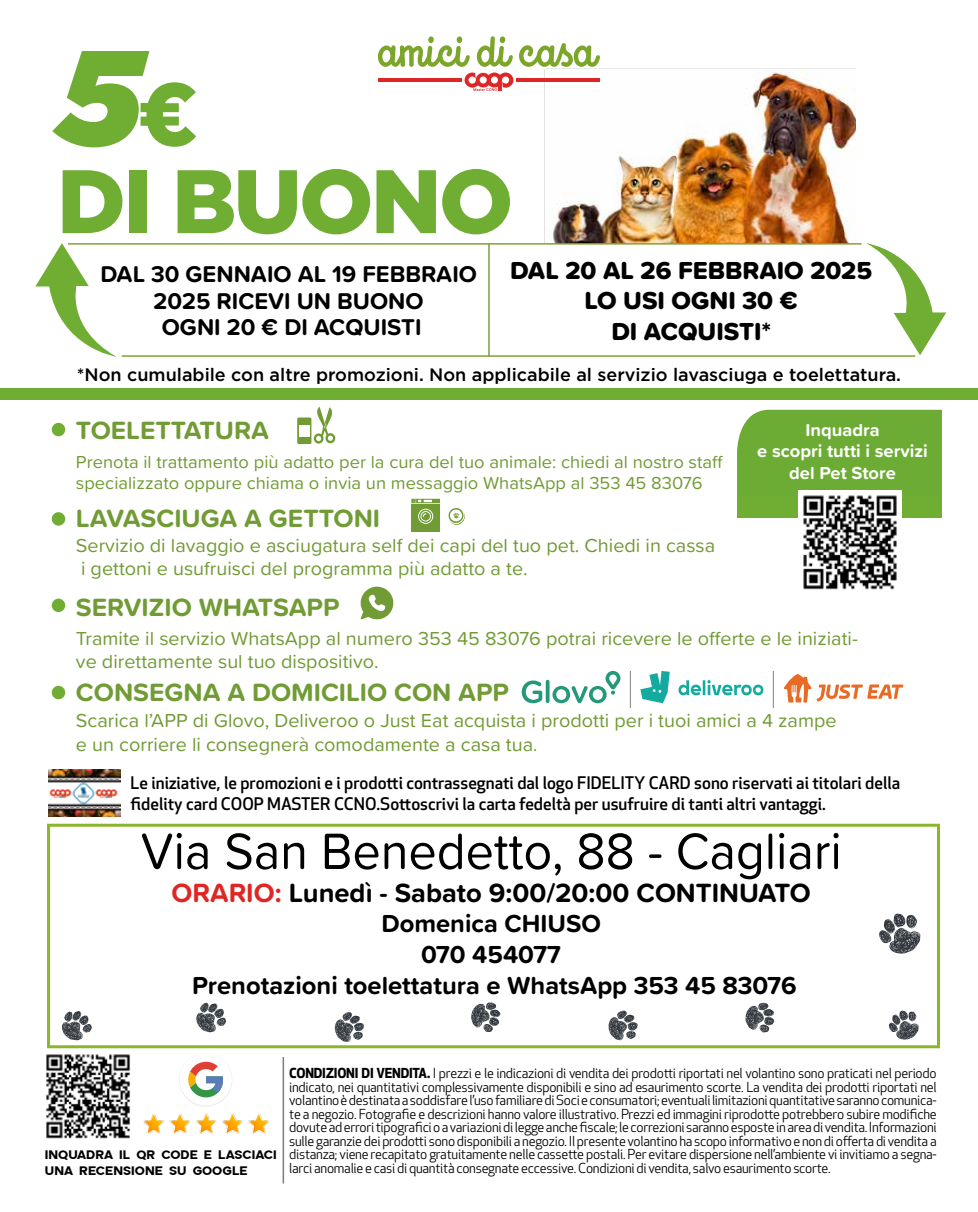
<style>
.page{position:relative;width:978px;height:1212px;background:#fff}
.page>*{position:absolute;margin:0;border:0;box-sizing:border-box;transform-origin:0 0}
.t1{font:italic 900 135px "Gotham";color:#6fad33}
.t2{font:900 89.85px "Gotham";letter-spacing:-.03em;color:#6fad33}
.t3{font:52.95px "Proxima Soft";color:#000;scale:.95 1}
.t4{font:700 27.3px "Proxima Soft";color:#000}
.t5{font:700 25.95px "Proxima Soft";color:#719b34}
.t6{font:700 25.5px/30.6px "Proxima Soft";color:#000;text-align:center}
.t7{font:800 25.5px/30.6px "Proxima Soft";color:#000;text-align:center}
.t8{font:700 23.7px/26.1px "Proxima Soft";color:#000;text-align:center}
.t9{font:19.5px/23.4px "Proxima Soft";color:#719b34}
.t10{font:18px/21.6px "Proxima Soft";color:#719b34}
.t11{font:500 18px "Gotham";color:#000}
.t12{font:700 18px/21.6px "Proxima Soft";color:#fff;text-align:center}
.t13{font:500 16.95px/20.4px "Apex New";color:#000}
.t14{font:700 13.95px/16.8px "Aceh";color:#000}
.t15{font:13.5px/13.5px "Apex New";letter-spacing:-.02em;color:#000;text-align:justify}
.s1{font-style:normal;font-size:88.5px}
.s2{font-size:18px}
.s3{color:#df2625}
.s4{font-weight:700}
</style>
<div class="page">
<img style="left:513px;top:57px;width:342px;height:186px">
<hr style="left:68px;top:243px;width:794px;height:2px;background:#81a335">
<hr style="left:122px;top:355px;width:793px;height:2px;background:#81a335">
<hr style="left:488px;top:243px;width:2px;height:114px;background:#7b9d39">
<svg style="left:35px;top:243px;width:82px;height:114px"></svg>
<svg style="left:866px;top:243px;width:80px;height:112px"></svg>
<hr style="left:378px;top:78px;width:83px;height:4px;background:#df2627">
<hr style="left:517px;top:78px;width:83px;height:4px;background:#df2627">
<svg style="left:519px;top:43px;width:81px;height:24px"></svg>
<svg style="left:377px;top:45px;width:93px;height:22px"></svg>
<div style="left:428px;top:36px;width:6px;height:7px;background:#7ca62a;border-radius:50%"></div>
<div style="left:456px;top:36px;width:6px;height:7px;background:#7ca62a;border-radius:50%"></div>
<svg style="left:476px;top:36px;width:37px;height:31px"></svg>
<svg style="left:465px;top:73px;width:48px;height:18px"></svg>
<svg style="left:297px;top:407px;width:39px;height:37px"></svg>
<div style="left:299px;top:425px;width:11px;height:11px;background:#fff"></div>
<div style="left:52px;top:423px;width:13px;height:13px;background:#6fad33;border-radius:50%"></div>
<div style="left:52px;top:512px;width:13px;height:14px;background:#6fad33;border-radius:50%"></div>
<div style="left:47px;top:824px;width:893px;height:224px;background:#fff;border:3px solid #8ab52c"></div>
<svg style="left:879px;top:913px;width:41px;height:41px"></svg>
<svg style="left:62px;top:1011px;width:30px;height:29px"></svg>
<svg style="left:196px;top:1002px;width:30px;height:30px"></svg>
<svg style="left:471px;top:1002px;width:29px;height:30px"></svg>
<svg style="left:745px;top:1003px;width:29px;height:29px"></svg>
<svg style="left:335px;top:1012px;width:29px;height:30px"></svg>
<svg style="left:608px;top:1010px;width:30px;height:30px"></svg>
<svg style="left:889px;top:1010px;width:30px;height:30px"></svg>
<hr style="left:283px;top:1057px;width:1px;height:126px;background:#7f7c7a">
<img style="left:46px;top:1054px;width:84px;height:85px">
<svg style="left:188px;top:1062px;width:35px;height:35px"></svg>
<img style="left:143px;top:1113px;width:126px;height:21px">
<img style="left:48px;top:770px;width:72px;height:46px">
<div style="left:411px;top:504px;width:29px;height:27px;background:#719b34"></div>
<svg style="left:418px;top:509px;width:15px;height:15px"></svg>
<svg style="left:411px;top:499px;width:29px;height:4px"></svg>
<svg style="left:448px;top:507px;width:17px;height:18px"></svg>
<div style="left:737px;top:410px;width:205px;height:87px;background:#6cac34"></div>
<div style="left:737px;top:497px;width:205px;height:21px;background:#6fad33"></div>
<img style="left:799px;top:490px;width:103px;height:100px">
<div style="left:52px;top:599px;width:13px;height:13px;background:#6fad33;border-radius:50%"></div>
<svg style="left:361px;top:587px;width:33px;height:33px"></svg>
<div style="left:0;top:388px;width:978px;height:12px;background:#6fad33"></div>
<svg style="left:817px;top:684px;width:86px;height:17px"></svg>
<svg style="left:784px;top:674px;width:27px;height:28px"></svg>
<div style="left:52px;top:686px;width:13px;height:13px;background:#6fad33;border-radius:50%"></div>
<svg style="left:678px;top:680px;width:85px;height:15px"></svg>
<svg style="left:640px;top:671px;width:30px;height:32px"></svg>
<svg style="left:522px;top:680px;width:20px;height:23px"></svg>
<svg style="left:546px;top:680px;width:4px;height:23px"></svg>
<svg style="left:552px;top:671px;width:68px;height:32px"></svg>
<hr style="left:630px;top:671px;width:1px;height:37px;background:#928d8e">
<hr style="left:773px;top:671px;width:1px;height:37px;background:#928d8e">
<h1 class="t1" style="left:57px;top:19px;width:142px">5<span class="s1">€</span></h1>
<h2 class="t2" style="left:57px;top:139px;width:458px">DI BUONO</h2>
<h3 class="t8" style="left:100px;top:261px;width:378px">DAL 30 GENNAIO AL 19 FEBBRAIO<br>2025 RICEVI UN BUONO<br>OGNI 20 € DI ACQUISTI</h3>
<h3 class="t7" style="left:510px;top:254px;width:364px">DAL 20 AL 26 FEBBRAIO 2025<br>LO USI OGNI 30 €<br>DI ACQUISTI*</h3>
<h3 class="t11" style="left:77px;top:362px;width:826px">*Non cumulabile con altre promozioni. Non applicabile al servizio lavasciuga e toelettatura.</h3>
<h3 class="t5" style="left:76px;top:410px;width:195px">TOELETTATURA</h3>
<h3 class="t10" style="left:76px;top:450px;width:648px">Prenota il trattamento più adatto per la cura del tuo animale: chiedi al nostro staff specializzato oppure chiama o invia un messaggio WhatsApp al 353 45 83076</h3>
<h3 class="t5" style="left:76px;top:499px;width:306px">LAVASCIUGA A GETTONI</h3>
<h3 class="t9" style="left:76px;top:533px;width:641px">Servizio di lavaggio e asciugatura self dei capi del tuo pet. Chiedi in cassa i gettoni e usufruisci del programma più adatto a te.</h3>
<h3 class="t5" style="left:76px;top:588px;width:265px">SERVIZIO WHATSAPP</h3>
<h3 class="t12" style="left:757px;top:418px;width:172px">Inquadra<br>e scopri tutti i servizi del Pet Store</h3>
<h3 class="t9" style="left:76px;top:625px;width:784px">Tramite il servizio WhatsApp al numero 353 45 83076 potrai ricevere le offerte e le iniziati&shy;ve direttamente sul tuo dispositivo.</h3>
<h3 class="t5" style="left:76px;top:673px;width:435px">CONSEGNA A DOMICILIO CON APP</h3>
<h3 class="t9" style="left:76px;top:708px;width:762px">Scarica l’APP di Glovo, Deliveroo o Just Eat acquista i prodotti per i tuoi amici a 4 zampe e un corriere li consegnerà comodamente a casa tua<span class="s2">.</span></h3>
<p class="t13" style="left:131px;top:773px;width:771px">Le iniziative, le promozioni e i prodotti contrassegnati dal logo FIDELITY CARD sono riservati ai titolari della fidelity card COOP MASTER CCNO.Sottoscrivi la carta fedeltà per usufruire di tanti altri vantaggi.</p>
<h3 class="t3" style="left:141px;top:811px;width:740px">Via San Benedetto, 88 - Cagliari</h3>
<h3 class="t4" style="left:172px;top:872px;width:640px"><span class="s3">ORARIO:</span> Lunedì - Sabato 9:00/20:00 CONTINUATO</h3>
<h3 class="t6" style="left:192px;top:908px;width:606px">Domenica CHIUSO<br>070 454077<br>Prenotazioni toelettatura e WhatsApp 353 45 83076</h3>
<p class="t14" style="left:45px;top:1146px;width:233px">INQUADRA IL QR CODE E LASCIACI<br>UNA RECENSIONE SU GOOGLE</p>
<p class="t15" style="left:289px;top:1066px;width:649px"><span class="s4">CONDIZIONI DI VENDITA.</span> I prezzi e le indicazioni di vendita dei prodotti riportati nel volantino sono praticati nel periodo indicato, nei quantitativi complessivamente disponibili e sino ad esaurimento scorte. La vendita dei prodotti riportati nel volantino è destinata a soddisfare l’uso familiare di Soci e consumatori; eventuali limitazioni quantitative saranno comunica&shy;te a negozio. Fotografie e descrizioni hanno valore illustrativo. Prezzi ed immagini riprodotte potrebbero subire modifiche dovute ad errori tipografici o a variazioni di legge anche fiscale; le correzioni saranno esposte in area di vendita. Informazioni sulle garanzie dei prodotti sono disponibili a negozio. Il presente volantino ha scopo informativo e non di offerta di vendita a distanza; viene recapitato gratuitamente nelle cassette postali. Per evitare dispersione nell’ambiente vi invitiamo a segna&shy;larci anomalie e casi di quantità consegnate eccessive. Condizioni di vendita, salvo esaurimento scorte.</p>
</div>
